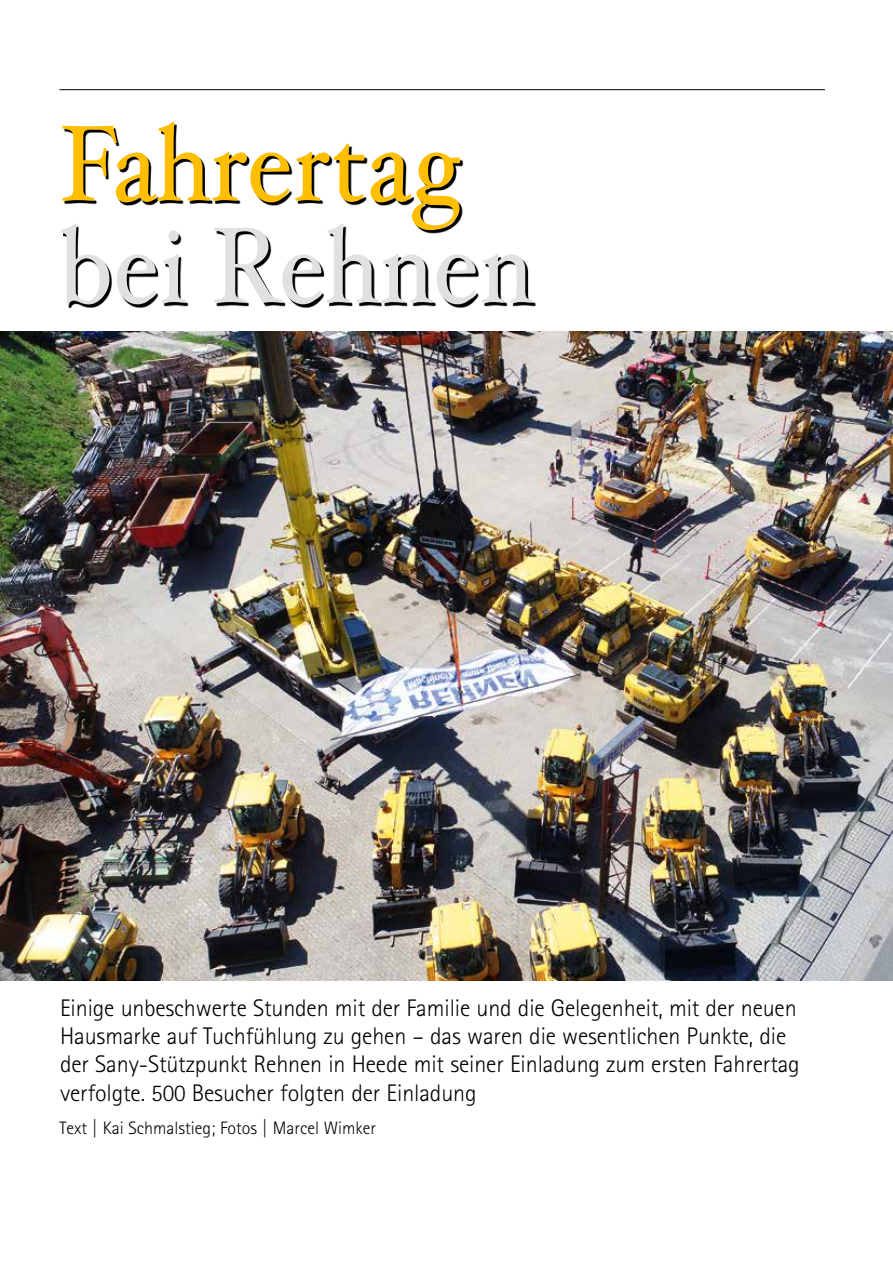
<style>
.page{position:relative;width:893px;height:1263px;background:#fff}
.page>*{position:absolute;margin:0;border:0;box-sizing:border-box;transform-origin:0 0}
.t1{font:108px "Hoefler Text";color:#ffbf00;scale:.91 1}
.t2{font:108px "Hoefler Text";color:#e1e1e1;scale:.91 1}
.t3{font:300 24px/28.5px "Agfa Rotis Sans Serif";letter-spacing:-.005em;color:#000}
.t4{font:300 18px "Agfa Rotis Sans Serif";color:#000}
</style>
<div class="page">
<hr style="left:60px;top:89px;width:765px;height:1px;background:#000">
<img style="left:0;top:332px;width:893px;height:648px">
<svg style="left:63px;top:124px;width:472px;height:184px"></svg>
<h1 class="t1" style="left:60px;top:100px;width:441px">Fahrertag</h1>
<h1 class="t2" style="left:60px;top:202px;width:522px">bei Rehnen</h1>
<p class="t3" style="left:60px;top:993px;width:741px">Einige unbeschwerte Stunden mit der Familie und die Gelegenheit, mit der neuen Hausmarke auf Tuchfühlung zu gehen – das waren die wesentlichen Punkte, die der Sany-Stützpunkt Rehnen in Heede mit seiner Einladung zum ersten Fahrertag verfolgte. 500 Besucher folgten der Einladung</p>
<p class="t4" style="left:60px;top:1118px;width:318px">Text | Kai Schmalstieg; Fotos | Marcel Wimker</p>
</div>
